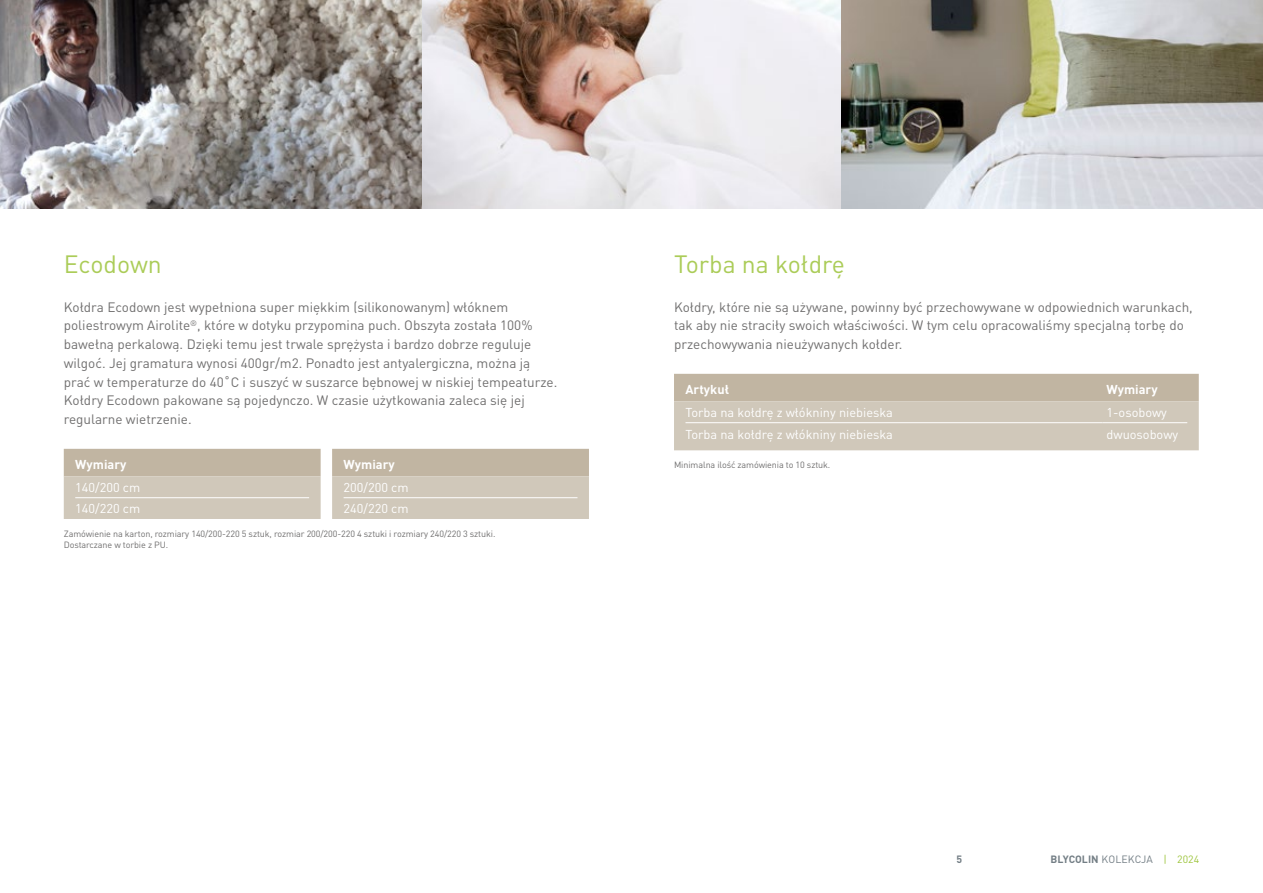
<style>
.page{position:relative;width:1263px;height:893px;background:#fff}
.page>*{position:absolute;margin:0;border:0;box-sizing:border-box;transform-origin:0 0}
.t1{font:24.75px "DIN Pro";color:#abcc58}
.t2{font:13.5px/18.8px "DIN Pro";color:#706f6f}
.t3{font:12.75px "DIN Pro";color:#fff}
.t4{font:700 12.75px "DIN Pro";color:#fff}
.t5{font:700 10.5px "DIN Pro";letter-spacing:.01em;color:#737e85}
.t6{font:9px/11.2px "DIN Pro";letter-spacing:-.01em;color:#706f6f}
.s1{font-weight:400}
.s2{font-weight:400;color:#9dc53c}
</style>
<div class="page">
<svg style="left:64px;top:449px;width:525px;height:70px;background:#cbc2b2"></svg>
<hr style="left:75px;top:497px;width:234px;height:1px;background:#fff">
<hr style="left:344px;top:497px;width:233px;height:1px;background:#fff">
<svg style="left:674px;top:374px;width:525px;height:76px;background:#cac1b1"></svg>
<hr style="left:685px;top:422px;width:417px;height:1px;background:#fff">
<hr style="left:1102px;top:422px;width:85px;height:1px;background:#fff">
<img style="left:421px;top:0;width:842px;height:208px">
<svg style="left:0;top:0;width:421px;height:208px;background:#8d8886"></svg>
<h1 class="t1" style="left:64px;top:247px;width:100px">Ecodown</h1>
<p class="t2" style="left:64px;top:297px;width:495px">Kołdra Ecodown jest wypełniona super miękkim (silikonowanym) włóknem poliestrowym Airolite<sup>®</sup>, które w dotyku przypomina puch. Obszyta została 100% bawełną perkalową. Dzięki temu jest trwale sprężysta i bardzo dobrze reguluje wilgoć. Jej gramatura wynosi 400gr/m2. Ponadto jest antyalergiczna, można ją prać w temperaturze do 40˚C i suszyć w suszarce bębnowej w niskiej tempeaturze.<br>Kołdry Ecodown pakowane są pojedynczo. W czasie użytkowania zaleca się jej regularne wietrzenie.</p>
<p class="t4" style="left:75px;top:456px;width:53px">Wymiary</p>
<p class="t4" style="left:344px;top:456px;width:53px">Wymiary</p>
<p class="t3" style="left:75px;top:478px;width:67px">140/200 cm</p>
<p class="t3" style="left:344px;top:478px;width:67px">200/200 cm</p>
<p class="t3" style="left:75px;top:500px;width:67px">140/220 cm</p>
<p class="t3" style="left:344px;top:500px;width:67px">240/220 cm</p>
<p class="t6" style="left:64px;top:528px;width:433px">Zamówienie na karton, rozmiary 140/200-220 5 sztuk, rozmiar 200/200-220 4 sztuki i rozmiary 240/220 3 sztuki.<br>Dostarczane w torbie z PU.</p>
<h1 class="t1" style="left:674px;top:247px;width:172px">Torba na kołdrę</h1>
<p class="t2" style="left:674px;top:297px;width:520px">Kołdry, które nie są używane, powinny być przechowywane w odpowiednich warunkach, tak aby nie straciły swoich właściwości. W tym celu opracowaliśmy specjalną torbę do przechowywania nieużywanych kołder.</p>
<p class="t4" style="left:685px;top:381px;width:45px">Artykuł</p>
<p class="t4" style="left:1106px;top:381px;width:53px">Wymiary</p>
<p class="t3" style="left:685px;top:404px;width:209px">Torba na kołdrę z włókniny niebieska</p>
<p class="t3" style="left:1106px;top:404px;width:62px">1-osobowy</p>
<p class="t3" style="left:685px;top:426px;width:209px">Torba na kołdrę z włókniny niebieska</p>
<p class="t3" style="left:1106px;top:426px;width:73px">dwuosobowy</p>
<p class="t6" style="left:674px;top:459px;width:158px">Minimalna ilość zamówienia to 10 sztuk.</p>
<p class="t5" style="left:956px;top:852px;width:7px">5</p>
<p class="t5" style="left:1050px;top:852px;width:150px">BLYCOLIN <span class="s1">KOLEKCJA</span> <span class="s2">| 2024</span></p>
</div>
